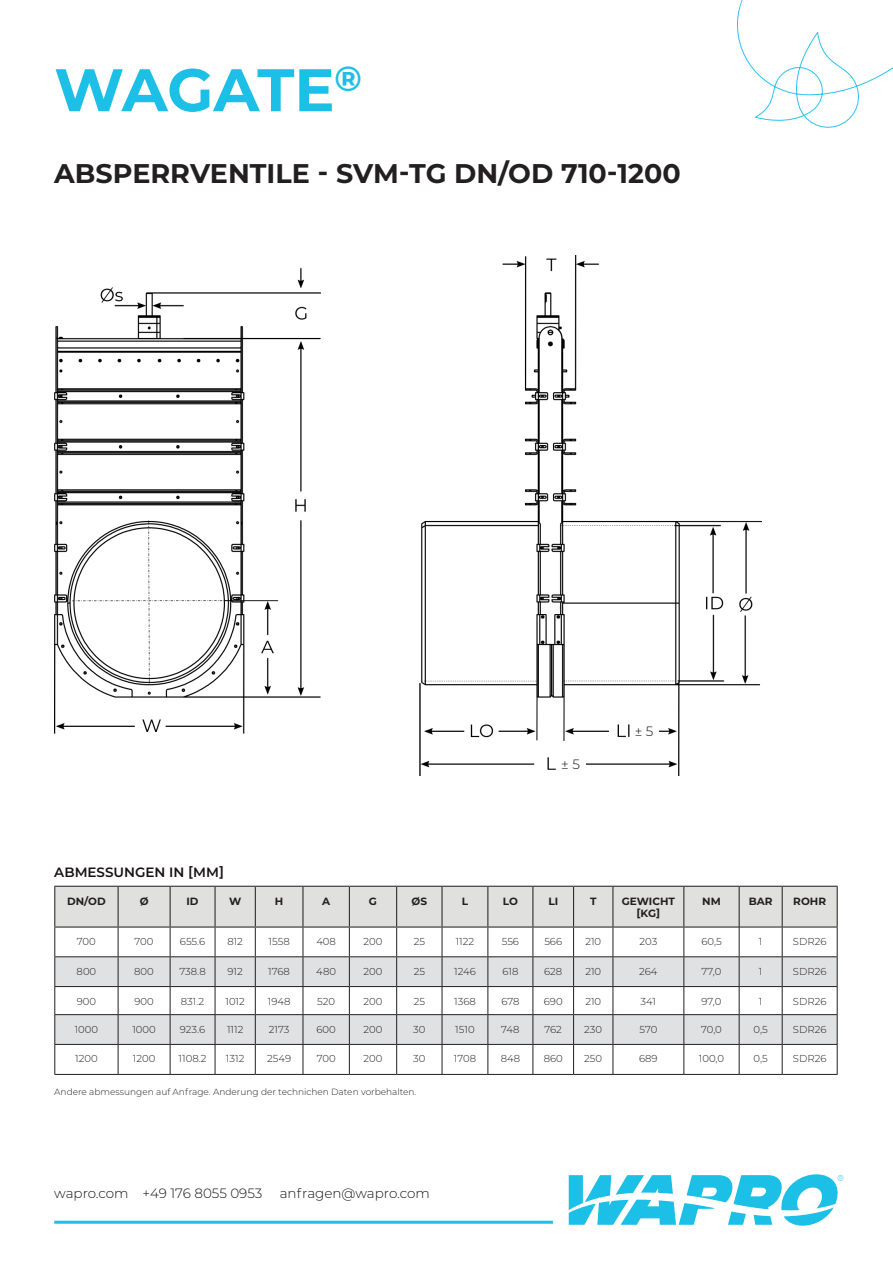
<style>
.page{position:relative;width:893px;height:1263px;background:#fff}
.page>*{position:absolute;margin:0;border:0;box-sizing:border-box;transform-origin:0 0}
.t1{font:700 60px "Montserrat";letter-spacing:-.01em;color:#1cbfe5}
.t2{font:700 27px "Montserrat";color:#231f20}
.Paragraph_Text_Brochure{font:300 13.5px "Montserrat";color:#171312}
.t3{font:600 13.5px "Montserrat";color:#171312}
.t4{font:700 10.5px/12.6px "Montserrat";color:#231f20;text-align:center}
.t5{font:300 10.05px "Montserrat";color:#231f20}
.t6{font:300 9px "Montserrat";color:#231f20}
.t7{font:300 8.4px "Montserrat";color:#1cbfe5}
</style>
<div class="page">
<hr style="left:54px;top:1221px;width:499px;height:3px;background:#1cbfe5">
<svg style="left:569px;top:1174px;width:269px;height:52px"></svg>
<svg style="left:737px;top:0;width:156px;height:128px"></svg>
<svg style="left:54px;top:886px;width:784px;height:188px"></svg>
<hr style="left:54px;top:1074px;width:64px;height:1px;background:#231f20">
<hr style="left:118px;top:1074px;width:52px;height:1px;background:#231f20">
<hr style="left:170px;top:1074px;width:45px;height:1px;background:#231f20">
<hr style="left:215px;top:1074px;width:40px;height:1px;background:#231f20">
<hr style="left:255px;top:1074px;width:48px;height:1px;background:#231f20">
<hr style="left:303px;top:1074px;width:46px;height:1px;background:#231f20">
<hr style="left:349px;top:1074px;width:48px;height:1px;background:#231f20">
<hr style="left:397px;top:1074px;width:45px;height:1px;background:#231f20">
<hr style="left:442px;top:1074px;width:46px;height:1px;background:#231f20">
<hr style="left:488px;top:1074px;width:45px;height:1px;background:#231f20">
<hr style="left:533px;top:1074px;width:41px;height:1px;background:#231f20">
<hr style="left:574px;top:1074px;width:39px;height:1px;background:#231f20">
<hr style="left:613px;top:1074px;width:71px;height:1px;background:#231f20">
<hr style="left:684px;top:1074px;width:55px;height:1px;background:#231f20">
<hr style="left:739px;top:1074px;width:43px;height:1px;background:#231f20">
<hr style="left:782px;top:1074px;width:55px;height:1px;background:#231f20">
<img style="left:54px;top:256px;width:707px;height:519px">
<div style="left:561px;top:756px;width:25px;height:21px;background:#fff"></div>
<div style="left:635px;top:722px;width:24px;height:22px;background:#fff"></div>
<p class="t1" style="left:54px;top:47px;width:309px">WAGATE<sup>®</sup></p>
<p class="t2" style="left:54px;top:154px;width:628px">ABSPERRVENTILE - SVM-TG DN/OD 710-1200</p>
<p class="Paragraph_Text_Brochure" style="left:561px;top:755px;width:20px">± 5</p>
<p class="Paragraph_Text_Brochure" style="left:635px;top:721px;width:20px">± 5</p>
<p class="t3" style="left:54px;top:863px;width:171px">ABMESSUNGEN IN [MM]</p>
<p class="t4" style="left:67px;top:894px;width:40px">DN/OD</p>
<p class="t4" style="left:140px;top:894px;width:10px">Ø</p>
<p class="t4" style="left:187px;top:894px;width:14px">ID</p>
<p class="t4" style="left:229px;top:894px;width:14px">W</p>
<p class="t4" style="left:275px;top:894px;width:10px">H</p>
<p class="t4" style="left:322px;top:894px;width:10px">A</p>
<p class="t4" style="left:369px;top:894px;width:10px">G</p>
<p class="t4" style="left:412px;top:894px;width:17px">ØS</p>
<p class="t4" style="left:462px;top:894px;width:8px">L</p>
<p class="t4" style="left:503px;top:894px;width:17px">LO</p>
<p class="t4" style="left:548px;top:894px;width:11px">LI</p>
<p class="t4" style="left:590px;top:894px;width:8px">T</p>
<p class="t4" style="left:622px;top:894px;width:55px">GEWICHT [KG]</p>
<p class="t4" style="left:702px;top:894px;width:20px">NM</p>
<p class="t4" style="left:749px;top:894px;width:25px">BAR</p>
<p class="t4" style="left:793px;top:894px;width:34px">ROHR</p>
<p class="t5" style="left:77px;top:935px;width:20px">700</p>
<p class="t5" style="left:135px;top:935px;width:20px">700</p>
<p class="t5" style="left:180px;top:935px;width:27px">655.6</p>
<p class="t5" style="left:227px;top:935px;width:17px">812</p>
<p class="t5" style="left:269px;top:935px;width:23px">1558</p>
<p class="t5" style="left:316px;top:935px;width:21px">408</p>
<p class="t5" style="left:364px;top:935px;width:20px">200</p>
<p class="t5" style="left:414px;top:935px;width:13px">25</p>
<p class="t5" style="left:456px;top:935px;width:20px">1122</p>
<p class="t5" style="left:502px;top:935px;width:19px">556</p>
<p class="t5" style="left:544px;top:935px;width:19px">566</p>
<p class="t5" style="left:585px;top:935px;width:17px">210</p>
<p class="t5" style="left:639px;top:935px;width:19px">203</p>
<p class="t5" style="left:701px;top:935px;width:22px">60,5</p>
<p class="t5" style="left:759px;top:935px;width:5px">1</p>
<p class="t5" style="left:793px;top:935px;width:35px">SDR26</p>
<p class="t5" style="left:77px;top:964px;width:21px">800</p>
<p class="t5" style="left:134px;top:964px;width:21px">800</p>
<p class="t5" style="left:179px;top:964px;width:28px">738.8</p>
<p class="t5" style="left:228px;top:964px;width:17px">912</p>
<p class="t5" style="left:268px;top:964px;width:23px">1768</p>
<p class="t5" style="left:316px;top:964px;width:21px">480</p>
<p class="t5" style="left:364px;top:964px;width:20px">200</p>
<p class="t5" style="left:414px;top:964px;width:13px">25</p>
<p class="t5" style="left:454px;top:964px;width:23px">1246</p>
<p class="t5" style="left:502px;top:964px;width:18px">618</p>
<p class="t5" style="left:544px;top:964px;width:20px">628</p>
<p class="t5" style="left:585px;top:964px;width:17px">210</p>
<p class="t5" style="left:639px;top:964px;width:20px">264</p>
<p class="t5" style="left:702px;top:964px;width:21px">77,0</p>
<p class="t5" style="left:759px;top:964px;width:5px">1</p>
<p class="t5" style="left:793px;top:964px;width:35px">SDR26</p>
<p class="t5" style="left:77px;top:994px;width:21px">900</p>
<p class="t5" style="left:134px;top:994px;width:21px">900</p>
<p class="t5" style="left:181px;top:994px;width:25px">831.2</p>
<p class="t5" style="left:225px;top:994px;width:21px">1012</p>
<p class="t5" style="left:268px;top:994px;width:24px">1948</p>
<p class="t5" style="left:317px;top:994px;width:19px">520</p>
<p class="t5" style="left:364px;top:994px;width:20px">200</p>
<p class="t5" style="left:414px;top:994px;width:13px">25</p>
<p class="t5" style="left:454px;top:994px;width:23px">1368</p>
<p class="t5" style="left:501px;top:994px;width:20px">678</p>
<p class="t5" style="left:544px;top:994px;width:20px">690</p>
<p class="t5" style="left:585px;top:994px;width:17px">210</p>
<p class="t5" style="left:641px;top:994px;width:17px">341</p>
<p class="t5" style="left:702px;top:994px;width:21px">97,0</p>
<p class="t5" style="left:759px;top:994px;width:5px">1</p>
<p class="t5" style="left:793px;top:994px;width:35px">SDR26</p>
<p class="t5" style="left:75px;top:1022px;width:25px">1000</p>
<p class="t5" style="left:132px;top:1022px;width:25px">1000</p>
<p class="t5" style="left:180px;top:1022px;width:27px">923.6</p>
<p class="t5" style="left:227px;top:1022px;width:18px">1112</p>
<p class="t5" style="left:269px;top:1022px;width:22px">2173</p>
<p class="t5" style="left:316px;top:1022px;width:21px">600</p>
<p class="t5" style="left:364px;top:1022px;width:20px">200</p>
<p class="t5" style="left:413px;top:1022px;width:14px">30</p>
<p class="t5" style="left:455px;top:1022px;width:21px">1510</p>
<p class="t5" style="left:501px;top:1022px;width:20px">748</p>
<p class="t5" style="left:544px;top:1022px;width:19px">762</p>
<p class="t5" style="left:584px;top:1022px;width:19px">230</p>
<p class="t5" style="left:639px;top:1022px;width:19px">570</p>
<p class="t5" style="left:701px;top:1022px;width:22px">70,0</p>
<p class="t5" style="left:754px;top:1022px;width:16px">0,5</p>
<p class="t5" style="left:793px;top:1022px;width:35px">SDR26</p>
<p class="t5" style="left:75px;top:1052px;width:24px">1200</p>
<p class="t5" style="left:133px;top:1052px;width:24px">1200</p>
<p class="t5" style="left:179px;top:1052px;width:30px">1108.2</p>
<p class="t5" style="left:226px;top:1052px;width:20px">1312</p>
<p class="t5" style="left:267px;top:1052px;width:25px">2549</p>
<p class="t5" style="left:317px;top:1052px;width:20px">700</p>
<p class="t5" style="left:364px;top:1052px;width:20px">200</p>
<p class="t5" style="left:413px;top:1052px;width:14px">30</p>
<p class="t5" style="left:454px;top:1052px;width:24px">1708</p>
<p class="t5" style="left:501px;top:1052px;width:21px">848</p>
<p class="t5" style="left:544px;top:1052px;width:21px">860</p>
<p class="t5" style="left:584px;top:1052px;width:19px">250</p>
<p class="t5" style="left:639px;top:1052px;width:20px">689</p>
<p class="t5" style="left:699px;top:1052px;width:27px">100,0</p>
<p class="t5" style="left:754px;top:1052px;width:16px">0,5</p>
<p class="t5" style="left:793px;top:1052px;width:35px">SDR26</p>
<p class="t6" style="left:54px;top:1085px;width:364px">Andere abmessungen auf Anfrage. Anderung der technichen Daten vorbehalten.</p>
<h3 class="Paragraph_Text_Brochure" style="left:54px;top:1184px;width:210px">wapro.com +49 176 8055 0953</h3>
<h3 class="Paragraph_Text_Brochure" style="left:280px;top:1184px;width:152px">anfragen@wapro.com</h3>
<p class="t7" style="left:838px;top:1172px;width:8px">®</p>
</div>
